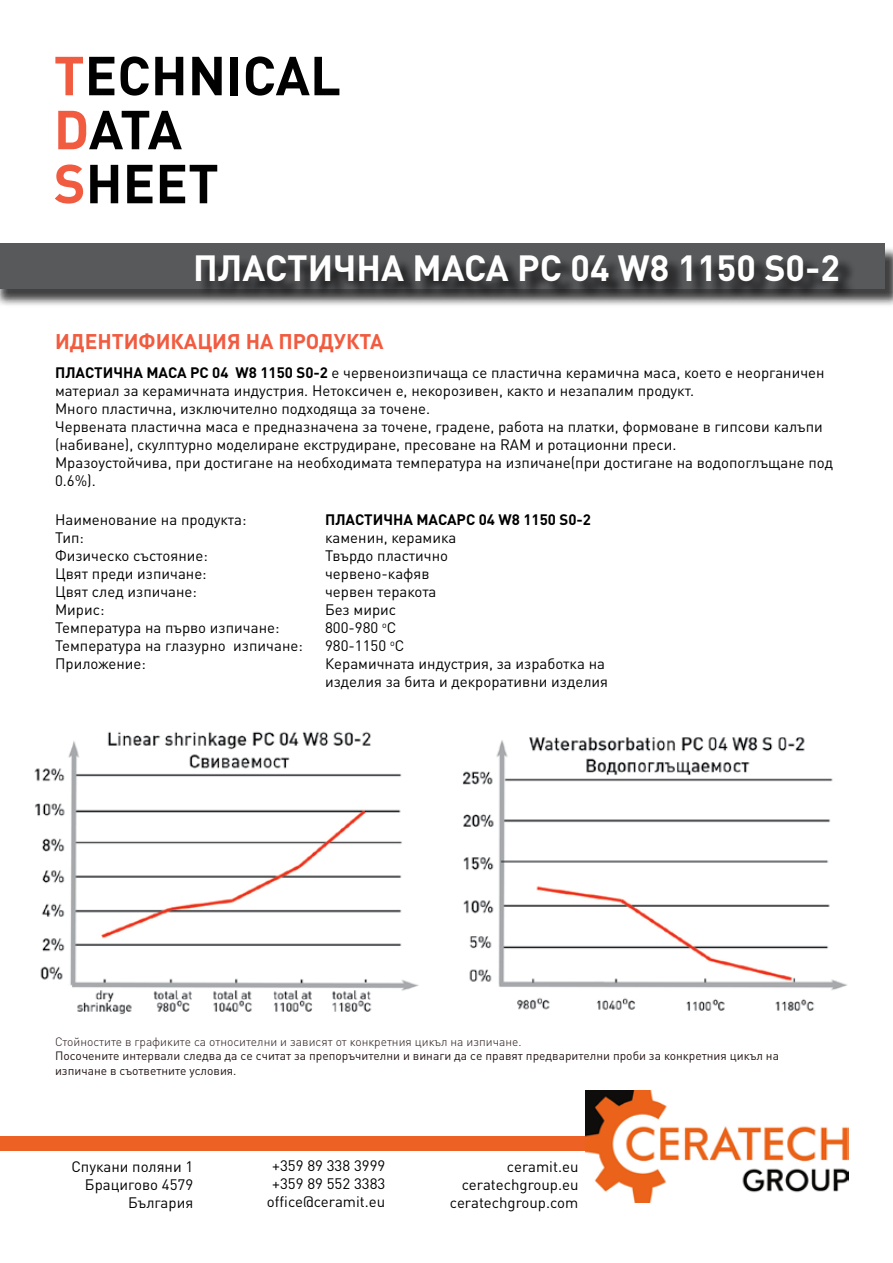
<style>
.page{position:relative;width:893px;height:1263px;background:#fff}
.page>*{position:absolute;margin:0;border:0;box-sizing:border-box;transform-origin:0 0}
.t1{font:700 54px/54px "DIN Pro";color:#000}
.t2{font:700 36px "DIN Pro";color:#fff}
.t3{font:700 21px "DIN Pro";color:#f15b40}
.t4{font:15px/18px "DIN Pro";color:#000}
.t5{font:700 15px "DIN Pro";color:#000}
.t6{font:12px/14.4px "DIN Pro";color:#221413}
.t7{font:300 12px "DIN Pro";color:#221413}
.s1{color:#f15b40}
.s2{font-weight:700}
</style>
<div class="page">
<div style="left:0;top:1136px;width:586px;height:15px;background:#ee6124"></div>
<div style="left:0;top:246px;width:893px;height:62px;background:#000;opacity:.75"></div>
<div style="left:0;top:244px;width:884px;height:45px;background:#58595b"></div>
<img style="left:585px;top:1091px;width:263px;height:112px">
<div style="left:199px;top:257px;width:657px;height:42px;background:#000;opacity:.75"></div>
<img style="left:34px;top:731px;width:813px;height:283px">
<h1 class="t1" style="left:54px;top:47px;width:289px"><span class="s1">T</span>ECHNICAL<br><span class="s1">D</span>ATA<br><span class="s1">S</span>HEET</h1>
<h2 class="t2" style="left:193px;top:243px;width:648px">ПЛАСТИЧНА МАСА PC 04 W8 1150 S0-2</h2>
<h3 class="t3" style="left:55px;top:327px;width:330px">ИДЕНТИФИКАЦИЯ НА ПРОДУКТА</h3>
<p class="t4" style="left:55px;top:363px;width:779px"><span class="s2">ПЛАСТИЧНА МАСА PC 04 W8 1150 S0-2</span> е червеноизпичаща се пластична керамична маса, което е неорганичен материал за керамичната индустрия. Нетоксичен е, некорозивен, както и незапалим продукт.<br>Много пластична, изключително подходяща за точене.<br>Червената пластична маса е предназначена за точене, градене, работа на платки, формoване в гипсови калъпи (набиване), скулптурно моделиране екструдиране, пресоване на RAM и ротационни преси.<br>Мразоустойчива, при достигане на необходимата температура на изпичане(при достигане на водопоглъщане под 0.6%).</p>
<p class="t4" style="left:55px;top:510px;width:193px">Наименование на продукта:</p>
<p class="t5" style="left:325px;top:509px;width:268px">ПЛАСТИЧНА МАСАPC 04 W8 1150 S0-2</p>
<p class="t4" style="left:55px;top:528px;width:30px">Тип:</p>
<p class="t4" style="left:325px;top:528px;width:133px">каменин, керамика</p>
<p class="t4" style="left:55px;top:546px;width:154px">Физическо състояние:</p>
<p class="t4" style="left:325px;top:546px;width:125px">Твърдо пластично</p>
<p class="t4" style="left:55px;top:564px;width:153px">Цвят преди изпичане:</p>
<p class="t4" style="left:325px;top:564px;width:106px">червено-кафяв</p>
<p class="t4" style="left:55px;top:582px;width:143px">Цвят след изпичане:</p>
<p class="t4" style="left:325px;top:582px;width:113px">червен теракота</p>
<p class="t4" style="left:55px;top:600px;width:51px">Мирис:</p>
<p class="t4" style="left:325px;top:600px;width:73px">Без мирис</p>
<p class="t4" style="left:55px;top:618px;width:226px">Температура на първо изпичане:</p>
<p class="t4" style="left:325px;top:618px;width:73px">800-980 <sup>o</sup>С</p>
<p class="t4" style="left:55px;top:636px;width:249px">Температура на глазурно изпичане:</p>
<p class="t4" style="left:325px;top:636px;width:81px">980-1150 <sup>o</sup>С</p>
<p class="t4" style="left:55px;top:654px;width:92px">Приложение:</p>
<p class="t4" style="left:325px;top:654px;width:285px">Керамичната индустрия, за изработка на изделия за бита и декроративни изделия</p>
<p class="t7" style="left:55px;top:1033px;width:468px">Стойностите в графиките са относителни и зависят от конкретния цикъл на изпичанe.</p>
<p class="t6" style="left:55px;top:1048px;width:725px">Посочените интервали следва да се считат за препоръчителни и винаги да се правят предварителни проби за конкретния цикъл на изпичане в съответните условия.</p>
<p class="t4" style="left:71px;top:1156px;width:123px;text-align:right">Спукани поляни 1<br>Брацигово 4579<br>България</p>
<p class="t4" style="left:267px;top:1156px;width:120px;text-align:center">+359 89 338 3999 +359 89 552 3383 office@ceramit.eu</p>
<p class="t4" style="left:450px;top:1156px;width:130px;text-align:right">ceramit.eu ceratechgroup.eu ceratechgroup.com</p>
</div>
